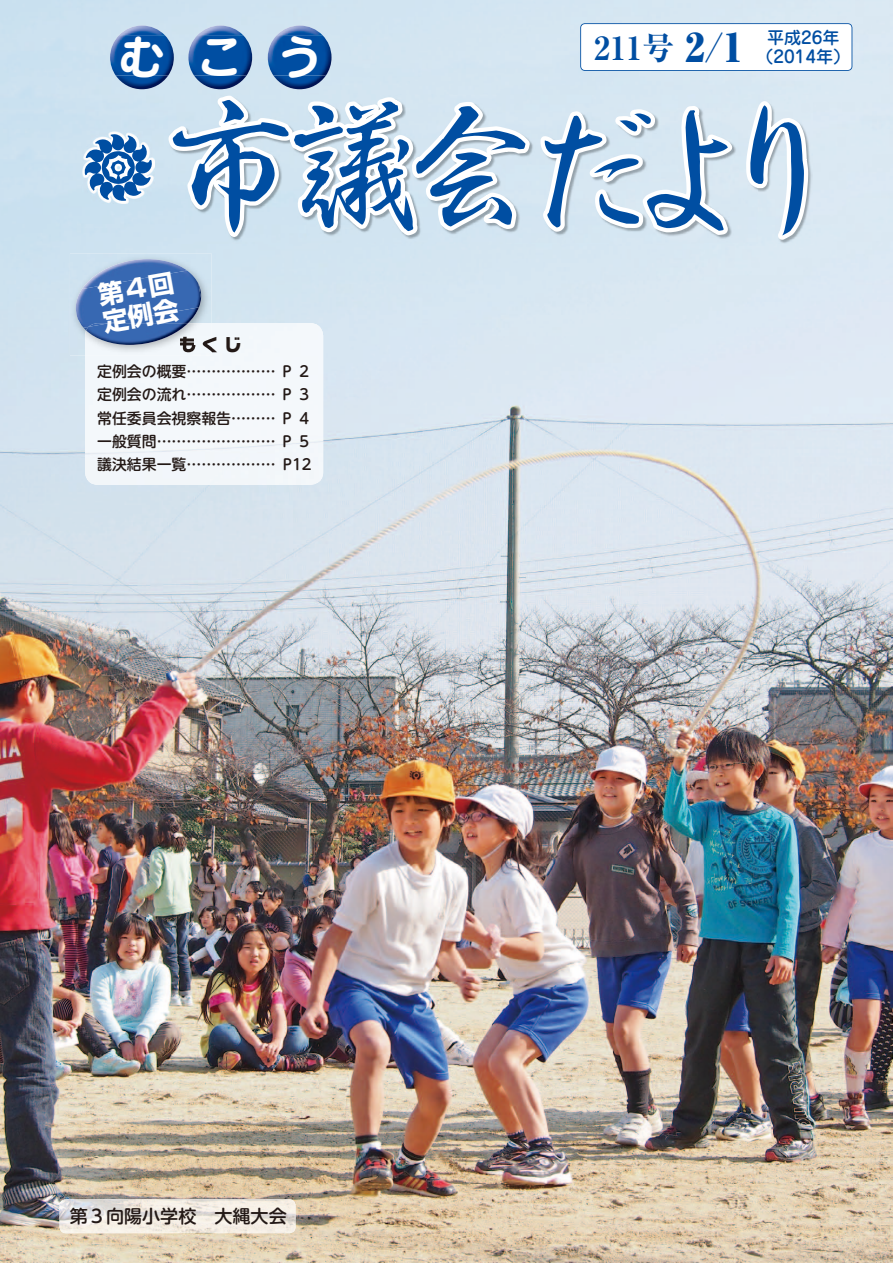
<style>
.page{position:relative;width:893px;height:1263px;background:#fff}
.page>*{position:absolute;margin:0;border:0;box-sizing:border-box;transform-origin:0 0}
.t1{font:700 46.8px "Jun 501 Pro";color:#fff}
.t2{font:900 38.25px "Ryumin Pro";color:#004ea2}
.t3{font:700 expanded 31.95px "Ryumin Pro";color:#004ea2}
.t4{font:700 25.5px/27.6px "Shin Go Pro";color:#fff}
.t5{font:500 18px "UD Shin M Go Pro";color:#231916}
.t6{font:500 16.95px "Jun 34 Pro";color:#004ea2}
.t7{font:900 16.95px "Typelabo N Std";color:#231916}
.t8{font:500 14.85px "UD Shin M Go Pro";color:#231916}
.t9{font:14.85px "Ryumin Pro";color:#231916}
</style>
<div class="page">
<img style="left:0;top:0;width:893px;height:1263px">
<div style="left:85px;top:323px;width:238px;height:162px;background:#f4f8fb"></div>
<img style="left:211px;top:337px;width:29px;height:15px">
<img style="left:70px;top:253px;width:141px;height:102px">
<img style="left:85px;top:323px;width:126px;height:32px">
<img style="left:180px;top:337px;width:31px;height:15px">
<img style="left:76px;top:259px;width:111px;height:11px">
<img style="left:86px;top:328px;width:102px;height:17px">
<img style="left:76px;top:270px;width:125px;height:58px">
<img style="left:88px;top:323px;width:21px;height:4px">
<img style="left:60px;top:1199px;width:236px;height:34px">
<img style="left:119px;top:26px;width:46px;height:9px">
<img style="left:116px;top:76px;width:52px;height:13px">
<img style="left:110px;top:35px;width:64px;height:41px">
<img style="left:197px;top:26px;width:46px;height:9px">
<img style="left:194px;top:76px;width:52px;height:13px">
<img style="left:188px;top:35px;width:64px;height:41px">
<img style="left:277px;top:26px;width:45px;height:9px">
<img style="left:273px;top:76px;width:53px;height:13px">
<img style="left:268px;top:35px;width:64px;height:41px">
<img style="left:82px;top:132px;width:72px;height:71px">
<svg style="left:85px;top:134px;width:67px;height:67px"></svg>
<div style="left:169px;top:96px;width:643px;height:148px;background:#d5e7f2"></div>
<svg style="left:169px;top:96px;width:361px;height:141px"></svg>
<svg style="left:540px;top:106px;width:193px;height:129px"></svg>
<svg style="left:746px;top:101px;width:62px;height:139px"></svg>
<svg style="left:580px;top:23px;width:272px;height:48px"></svg>
<h1 class="t1" style="left:117px;top:20px;width:54px">む</h1>
<h1 class="t1" style="left:195px;top:20px;width:54px">こ</h1>
<h1 class="t1" style="left:275px;top:20px;width:54px">う</h1>
<h3 class="t4" style="left:96px;top:279px;width:78px;rotate:-10deg">第４回定例会</h3>
<p class="t7" style="left:179px;top:332px;width:64px">もくじ</p>
<p class="t8" style="left:97px;top:359px;width:180px">定例会の概要………………</p>
<p class="t8" style="left:283px;top:359px;width:31px">P ２</p>
<p class="t8" style="left:97px;top:382px;width:180px">定例会の流れ………………</p>
<p class="t8" style="left:283px;top:382px;width:31px">P ３</p>
<p class="t8" style="left:97px;top:406px;width:180px">常任委員会視察報告………</p>
<p class="t8" style="left:283px;top:406px;width:31px">P ４</p>
<p class="t8" style="left:97px;top:429px;width:180px">一般質問……………………</p>
<p class="t8" style="left:283px;top:429px;width:31px">P ５</p>
<p class="t8" style="left:97px;top:452px;width:180px">議決結果一覧………………</p>
<p class="t8" style="left:283px;top:452px;width:30px">P12</p>
<h3 class="t3" style="left:594px;top:22px;width:81px">211号</h3>
<p class="t6" style="left:767px;top:24px;width:74px">平成26年</p>
<h2 class="t2" style="left:685px;top:18px;width:59px">2/1</h2>
<p class="t6" style="left:756px;top:44px;width:95px">（2014年(</p>
<p class="t5" style="left:70px;top:1201px;width:218px">第３向陽小学校　大縄大会</p>
<p class="t9" style="left:78px;top:1209px;width:39px">) (1</p>
</div>
